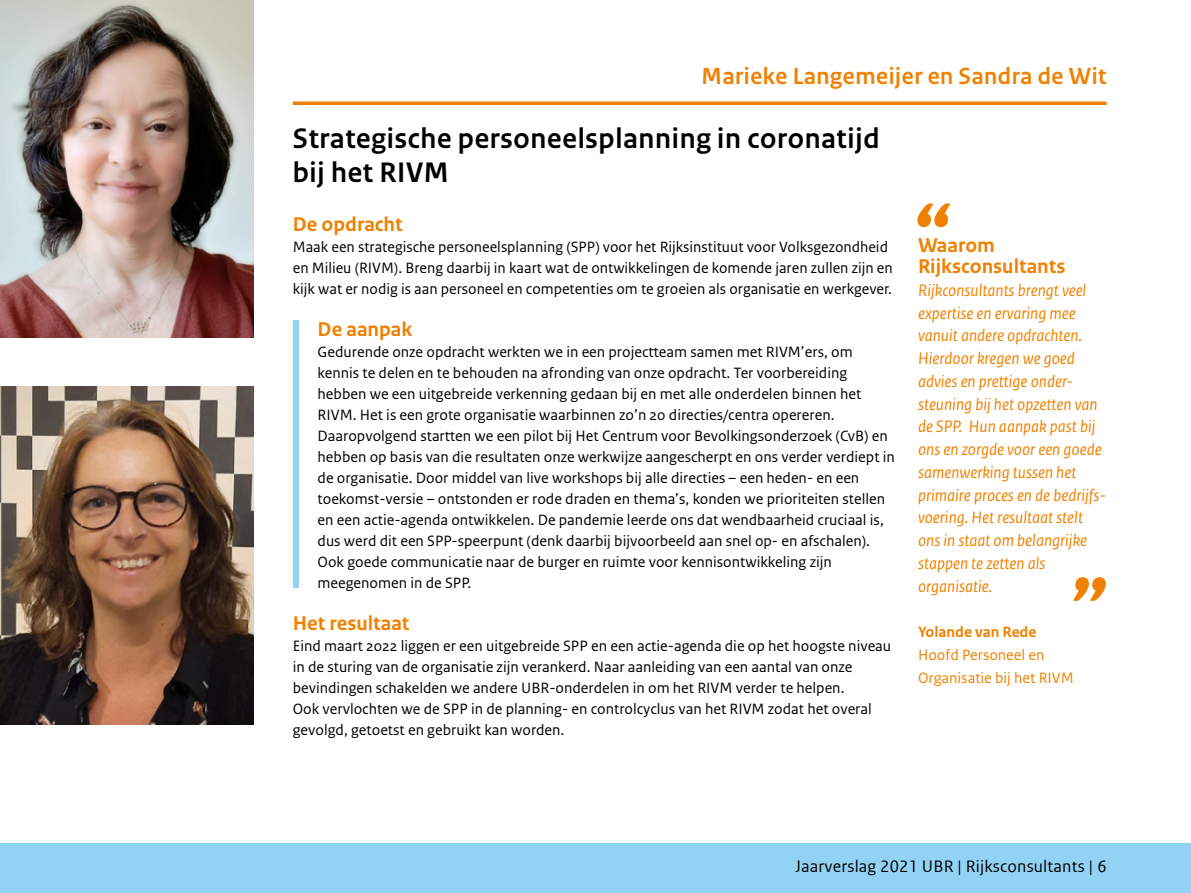
<style>
.page{position:relative;width:1191px;height:893px;background:#fff}
.page>*{position:absolute;margin:0;border:0;box-sizing:border-box;transform-origin:0 0}
._08_RO_Streamer{font:italic 700 87.5px "Rijksoverheid Sans Text";color:#f08100}
.Hoofdstukken{font:700 29.75px "Rijksoverheid Sans Heading";letter-spacing:.025em;color:#000}
.Hoofdstukken-2{font:700 24.5px "Rijksoverheid Sans Heading";letter-spacing:.025em;color:#f08100}
._06_RO_Subalineakop{font:700 21px/21px "Rijksoverheid Sans Text";color:#f08100}
._08_RO_Streamer-2{font:italic 17.5px/22.8px "Rijksoverheid Sans Text";color:#f08100}
.t1{font:17.5px "Rijksoverheid Sans Web Text";letter-spacing:.01em;color:#000}
._10_RO_Broodtekst{font:15.75px/21px "Rijksoverheid Sans Text";color:#000}
._08_RO_Streamer-3{font:15.75px/22.8px "Rijksoverheid Sans Text";color:#f08100}
.s1{font-weight:700}
</style>
<div class="page">
<svg style="left:293px;top:101px;width:813px;height:4px;background:#f19020"></svg>
<div style="left:293px;top:320px;width:6px;height:268px;background:#92d2f4"></div>
<img style="left:0;top:0;width:253px;height:337px">
<img style="left:0;top:387px;width:253px;height:337px">
<div style="left:0;top:843px;width:1191px;height:50px;background:#92d2f4"></div>
<p class="Hoofdstukken-2" style="left:701px;top:62px;width:406px">Marieke Langemeijer en Sandra de Wit</p>
<p class="Hoofdstukken" style="left:293px;top:122px;width:588px">Strategische personeelsplanning in coronatijd</p>
<p class="Hoofdstukken" style="left:293px;top:155px;width:157px">bij het RIVM</p>
<p class="_06_RO_Subalineakop" style="left:293px;top:214px;width:111px">De opdracht</p>
<p class="_10_RO_Broodtekst" style="left:293px;top:237px;width:601px">Maak een strategische personeelsplanning (SPP) voor het Rijksinstituut voor Volksgezondheid en Milieu (RIVM). Breng daarbij in kaart wat de ontwikkelingen de komende jaren zullen zijn en kijk wat er nodig is aan personeel en competenties om te groeien als organisatie en werkgever.</p>
<p class="_06_RO_Subalineakop" style="left:317px;top:319px;width:96px">De aanpak</p>
<p class="_10_RO_Broodtekst" style="left:317px;top:342px;width:579px">Gedurende onze opdracht werkten we in een projectteam samen met RIVM’ers, om kennis te delen en te behouden na afronding van onze opdracht. Ter voorbereiding hebben we een uitgebreide verkenning gedaan bij en met alle onderdelen binnen het RIVM. Het is een grote organisatie waarbinnen zo’n 20 directies/centra opereren.<br>Daaropvolgend startten we een pilot bij Het Centrum voor Bevolkingsonderzoek (CvB) en hebben op basis van die resultaten onze werkwijze aangescherpt en ons verder verdiept in de organisatie. Door middel van live workshops bij alle directies – een heden- en een toekomst-versie – ontstonden er rode draden en thema’s, konden we prioriteiten stellen en een actie-agenda ontwikkelen. De pandemie leerde ons dat wendbaarheid cruciaal is, dus werd dit een SPP-speerpunt (denk daarbij bijvoorbeeld aan snel op- en afschalen).<br>Ook goede communicatie naar de burger en ruimte voor kennisontwikkeling zijn meegenomen in de SPP.</p>
<p class="_06_RO_Subalineakop" style="left:293px;top:613px;width:118px">Het resultaat</p>
<p class="_10_RO_Broodtekst" style="left:293px;top:636px;width:600px">Eind maart 2022 liggen er een uitgebreide SPP en een actie-agenda die op het hoogste niveau in de sturing van de organisatie zijn verankerd. Naar aanleiding van een aantal van onze bevindingen schakelden we andere UBR-onderdelen in om het RIVM verder te helpen.<br>Ook vervlochten we de SPP in de planning- en controlcyclus van het RIVM zodat het overal gevolgd, getoetst en gebruikt kan worden.</p>
<p class="_08_RO_Streamer" style="left:912px;top:186px;width:39px">“</p>
<p class="_06_RO_Subalineakop" style="left:918px;top:235px;width:149px">Waarom<br>Rijksconsultants</p>
<p class="_08_RO_Streamer-2" style="left:918px;top:279px;width:190px">Rijkconsultants brengt veel expertise en ervaring mee vanuit andere opdrachten.<br>Hierdoor kregen we goed advies en prettige onder&shy;steuning bij het opzetten van de SPP. Hun aanpak past bij ons en zorgde voor een goede samenwerking tussen het primaire proces en de bedrijfs&shy;voering. Het resultaat stelt ons in staat om belangrijke stappen te zetten als organisatie.</p>
<p class="_08_RO_Streamer-3" style="left:918px;top:621px;width:157px"><span class="s1">Yolande van Rede<br></span>Hoofd Personeel en<br>Organisatie bij het RIVM</p>
<p class="_08_RO_Streamer" style="left:1069px;top:560px;width:39px">”</p>
<p class="t1" style="left:795px;top:857px;width:313px">Jaarverslag 2021 UBR | Rijksconsultants | 6</p>
</div>
